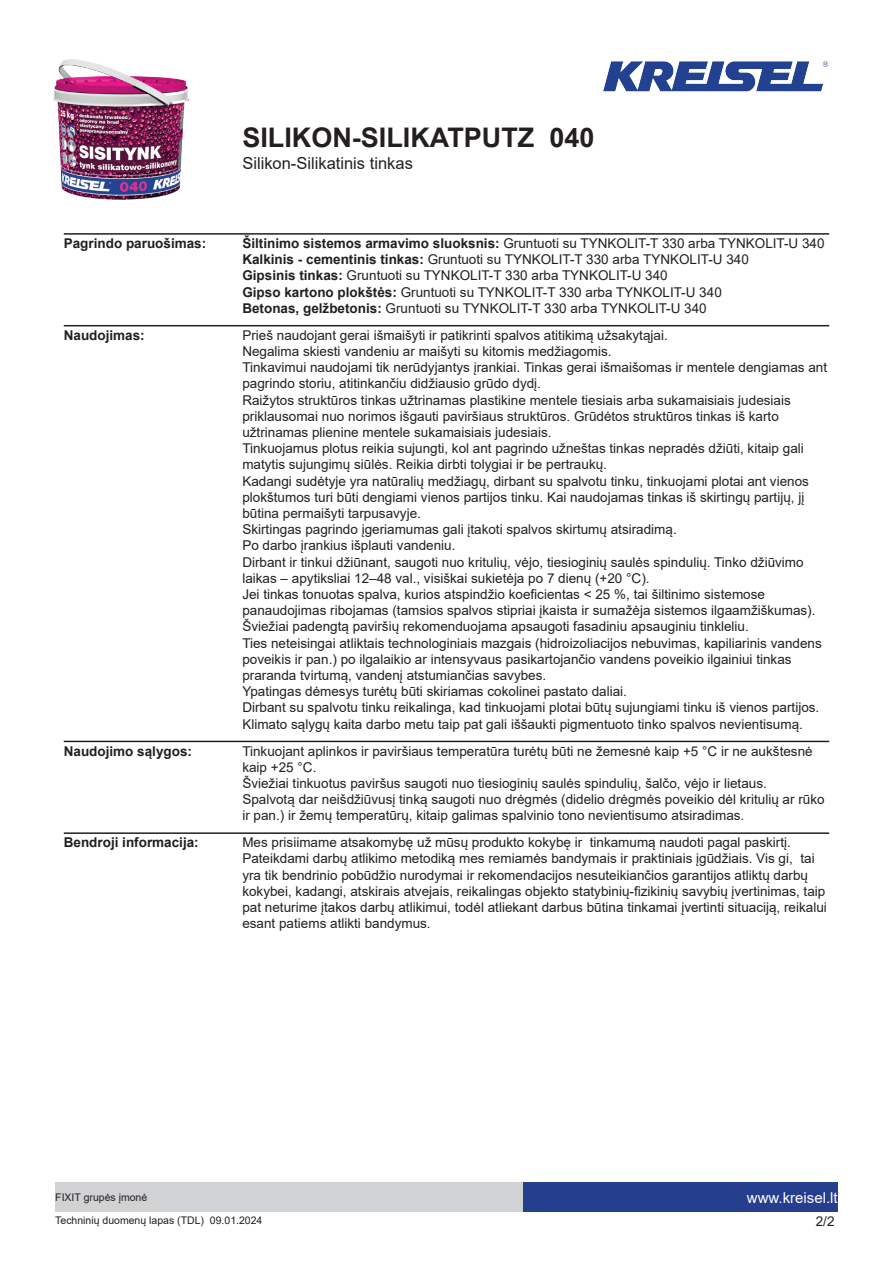
<style>
.page{position:relative;width:893px;height:1263px;background:#fff}
.page>*{position:absolute;margin:0;border:0;box-sizing:border-box;transform-origin:0 0}
.t1{font:700 27px "Arial";color:#231f20}
.t2{font:16.5px "Arial";color:#231f20}
.t3{font:15px "Arial";color:#fff}
.t4{font:13.5px/16.2px "Arial";color:#231f20}
.t5{font:700 13.5px "Arial";color:#231f20}
.t6{font:10.5px "Arial";color:#231f20}
.s1{font-weight:700}
</style>
<div class="page">
<img style="left:54px;top:60px;width:135px;height:140px">
<img style="left:603px;top:61px;width:226px;height:31px">
<div style="left:523px;top:1182px;width:315px;height:30px;background:#253f8e"></div>
<div style="left:55px;top:1182px;width:468px;height:30px;background:#d1d2d4"></div>
<hr style="left:64px;top:233px;width:765px;height:2px;background:#231f20">
<hr style="left:64px;top:325px;width:765px;height:1px;background:#231f20">
<hr style="left:64px;top:741px;width:765px;height:1px;background:#231f20">
<hr style="left:64px;top:832px;width:765px;height:2px;background:#231f20">
<h1 class="t1" style="left:242px;top:119px;width:354px">SILIKON-SILIKATPUTZ 040</h1>
<p class="t2" style="left:242px;top:152px;width:172px">Silikon-Silikatinis tinkas</p>
<p class="t5" style="left:64px;top:234px;width:144px">Pagrindo paruošimas:</p>
<p class="t4" style="left:242px;top:235px;width:584px"><span class="s1">Šiltinimo sistemos armavimo sluoksnis:</span> Gruntuoti su TYNKOLIT-T 330 arba TYNKOLIT-U 340<br><span class="s1">Kalkinis - cementinis tinkas:</span> Gruntuoti su TYNKOLIT-T 330 arba TYNKOLIT-U 340<br><span class="s1">Gipsinis tinkas:</span> Gruntuoti su TYNKOLIT-T 330 arba TYNKOLIT-U 340<br><span class="s1">Gipso kartono plokštės:</span> Gruntuoti su TYNKOLIT-T 330 arba TYNKOLIT-U 340<br><span class="s1">Betonas, gelžbetonis:</span> Gruntuoti su TYNKOLIT-T 330 arba TYNKOLIT-U 340</p>
<p class="t5" style="left:64px;top:325px;width:83px">Naudojimas:</p>
<p class="t4" style="left:242px;top:327px;width:586px">Prieš naudojant gerai išmaišyti ir patikrinti spalvos atitikimą užsakytąjai.<br>Negalima skiesti vandeniu ar maišyti su kitomis medžiagomis.<br>Tinkavimui naudojami tik nerūdyjantys įrankiai. Tinkas gerai išmaišomas ir mentele dengiamas ant pagrindo storiu, atitinkančiu didžiausio grūdo dydį.<br>Raižytos struktūros tinkas užtrinamas plastikine mentele tiesiais arba sukamaisiais judesiais priklausomai nuo norimos išgauti paviršiaus struktūros. Grūdėtos struktūros tinkas iš karto užtrinamas plienine mentele sukamaisiais judesiais.<br>Tinkuojamus plotus reikia sujungti, kol ant pagrindo užneštas tinkas nepradės džiūti, kitaip gali matytis sujungimų siūlės. Reikia dirbti tolygiai ir be pertraukų.<br>Kadangi sudėtyje yra natūralių medžiagų, dirbant su spalvotu tinku, tinkuojami plotai ant vienos plokštumos turi būti dengiami vienos partijos tinku. Kai naudojamas tinkas iš skirtingų partijų, jį būtina permaišyti tarpusavyje.<br>Skirtingas pagrindo įgeriamumas gali įtakoti spalvos skirtumų atsiradimą.<br>Po darbo įrankius išplauti vandeniu.<br>Dirbant ir tinkui džiūnant, saugoti nuo kritulių, vėjo, tiesioginių saulės spindulių. Tinko džiūvimo laikas – apytiksliai 12–48 val., visiškai sukietėja po 7 dienų (+20 °C).<br>Jei tinkas tonuotas spalva, kurios atspindžio koeficientas &lt; 25 %, tai šiltinimo sistemose panaudojimas ribojamas (tamsios spalvos stipriai įkaista ir sumažėja sistemos ilgaamžiškumas).<br>Šviežiai padengtą paviršių rekomenduojama apsaugoti fasadiniu apsauginiu tinkleliu.<br>Ties neteisingai atliktais technologiniais mazgais (hidroizoliacijos nebuvimas, kapiliarinis vandens poveikis ir pan.) po ilgalaikio ar intensyvaus pasikartojančio vandens poveikio ilgainiui tinkas praranda tvirtumą, vandenį atstumiančias savybes.<br>Ypatingas dėmesys turėtų būti skiriamas cokolinei pastato daliai.<br>Dirbant su spalvotu tinku reikalinga, kad tinkuojami plotai būtų sujungiami tinku iš vienos partijos.<br>Klimato sąlygų kaita darbo metu taip pat gali iššaukti pigmentuoto tinko spalvos nevientisumą.</p>
<p class="t5" style="left:64px;top:741px;width:130px">Naudojimo sąlygos:</p>
<p class="t4" style="left:242px;top:743px;width:584px">Tinkuojant aplinkos ir paviršiaus temperatūra turėtų būti ne žemesnė kaip +5 °C ir ne aukštesnė kaip +25 °C.<br>Šviežiai tinkuotus paviršus saugoti nuo tiesioginių saulės spindulių, šalčo, vėjo ir lietaus.<br>Spalvotą dar neišdžiūvusį tinką saugoti nuo drėgmės (didelio drėgmės poveikio dėl kritulių ar rūko ir pan.) ir žemų temperatūrų, kitaip galimas spalvinio tono nevientisumo atsiradimas.</p>
<p class="t5" style="left:64px;top:833px;width:137px">Bendroji informacija:</p>
<p class="t4" style="left:242px;top:834px;width:586px">Mes prisiimame atsakomybę už mūsų produkto kokybę ir tinkamumą naudoti pagal paskirtį.<br>Pateikdami darbų atlikimo metodiką mes remiamės bandymais ir praktiniais įgūdžiais. Vis gi, tai yra tik bendrinio pobūdžio nurodymai ir rekomendacijos nesuteikiančios garantijos atliktų darbų kokybei, kadangi, atskirais atvejais, reikalingas objekto statybinių-fizikinių savybių įvertinimas, taip pat neturime įtakos darbų atlikimui, todėl atliekant darbus būtina tinkamai įvertinti situaciją, reikalui esant patiems atlikti bandymus.</p>
<p class="t6" style="left:55px;top:1190px;width:94px">FIXIT grupės įmonė</p>
<p class="t3" style="left:747px;top:1187px;width:92px">www.kreisel.lt</p>
<p class="t6" style="left:55px;top:1213px;width:209px">Techninių duomenų lapas (TDL) 09.01.2024</p>
<p class="t4" style="left:816px;top:1213px;width:20px">2/2</p>
</div>
